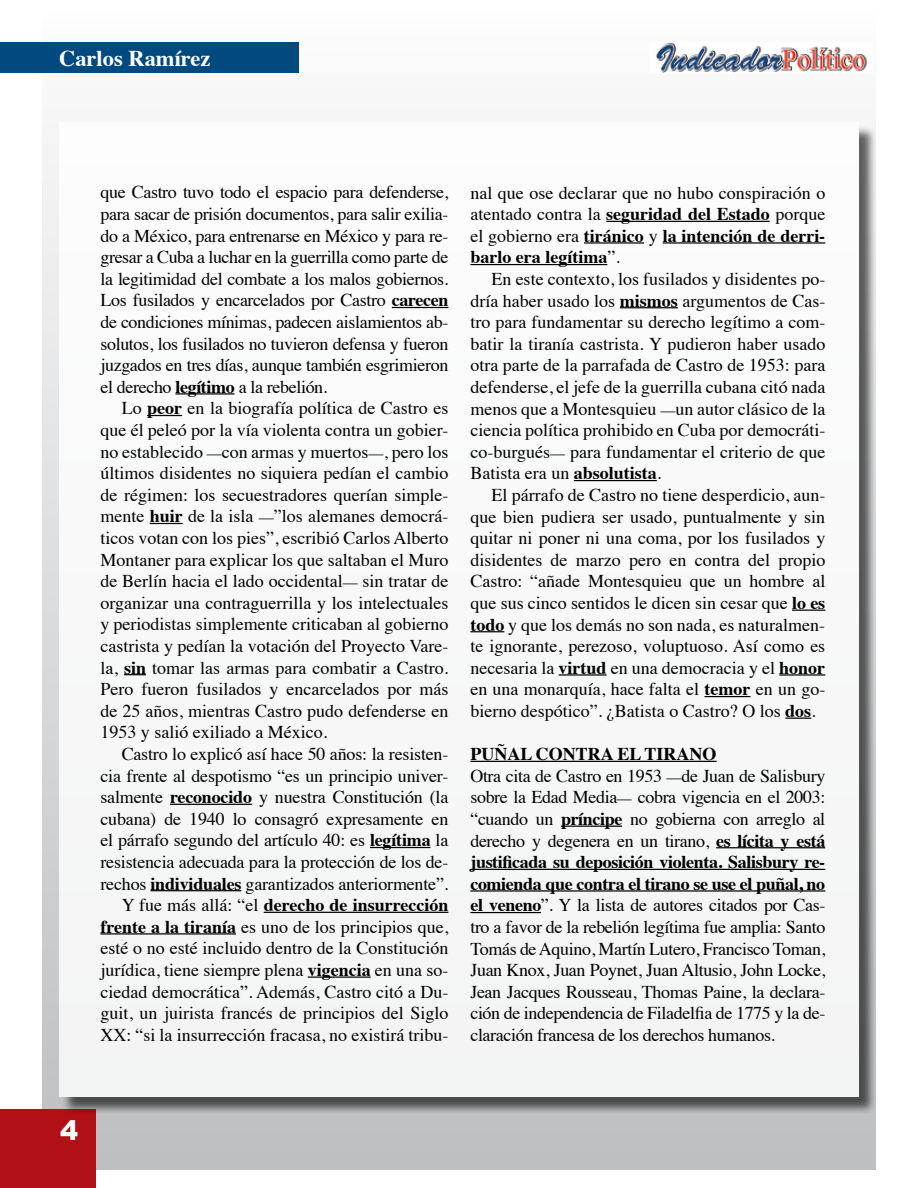
<style>
.page{position:relative;width:918px;height:1188px;background:#fff}
.page>*{position:absolute;margin:0;border:0;box-sizing:border-box;transform-origin:0 0}
.t1{font:900 27px "Arial";color:#fff}
.t2{font:700 22.5px "Times";color:#fff}
.t3{font:18px/21.6px "Times";letter-spacing:-.01em;color:#000;text-align:justify}
.s1{font-weight:700}
.s2{font-family:"Adobe Garamond Pro";font-size:15px}
</style>
<div class="page">
<div style="left:43px;top:0;width:832px;height:1169px;background:linear-gradient(to bottom,#fcfcfc,#bcbfc1)"></div>
<div style="left:0;top:43px;width:299px;height:30px;background:#004a80"></div>
<hr style="left:917px;top:43px;width:1px;height:30px;background:#004a80">
<div style="left:0;top:1110px;width:96px;height:78px;background:#b11116"></div>
<img style="left:649px;top:43px;width:224px;height:30px">
<div style="left:62px;top:125px;width:816px;height:991px;background:#000;opacity:.75"></div>
<div style="left:59px;top:122px;width:800px;height:975px;background:#f8f8f9"></div>
<hr style="left:392px;top:307px;width:56px;height:1px;background:#000">
<hr style="left:175px;top:393px;width:60px;height:2px;background:#000">
<hr style="left:147px;top:415px;width:35px;height:1px;background:#000">
<hr style="left:150px;top:523px;width:33px;height:1px;background:#000">
<svg style="left:124px;top:674px;width:22px;height:1px"></svg>
<hr style="left:170px;top:804px;width:82px;height:1px;background:#000">
<hr style="left:370px;top:847px;width:61px;height:1px;background:#000">
<hr style="left:150px;top:890px;width:91px;height:1px;background:#000">
<hr style="left:264px;top:912px;width:184px;height:1px;background:#000">
<hr style="left:100px;top:933px;width:136px;height:2px;background:#000">
<hr style="left:308px;top:977px;width:63px;height:1px;background:#000">
<hr style="left:606px;top:221px;width:164px;height:1px;background:#000">
<hr style="left:584px;top:242px;width:60px;height:2px;background:#000">
<hr style="left:663px;top:242px;width:162px;height:2px;background:#000">
<hr style="left:470px;top:264px;width:137px;height:1px;background:#000">
<hr style="left:620px;top:307px;width:58px;height:1px;background:#000">
<hr style="left:574px;top:480px;width:83px;height:1px;background:#000">
<hr style="left:792px;top:610px;width:33px;height:1px;background:#000">
<hr style="left:470px;top:631px;width:34px;height:1px;background:#000">
<hr style="left:559px;top:674px;width:48px;height:2px;background:#000">
<hr style="left:779px;top:674px;width:46px;height:2px;background:#000">
<hr style="left:705px;top:696px;width:45px;height:1px;background:#000">
<svg style="left:785px;top:718px;width:26px;height:1px"></svg>
<hr style="left:470px;top:761px;width:247px;height:1px;background:#000">
<hr style="left:561px;top:826px;width:61px;height:1px;background:#000">
<hr style="left:716px;top:847px;width:109px;height:1px;background:#000">
<hr style="left:470px;top:869px;width:355px;height:1px;background:#000">
<hr style="left:470px;top:890px;width:355px;height:2px;background:#000">
<hr style="left:470px;top:912px;width:71px;height:1px;background:#000">
<p class="t2" style="left:59px;top:37px;width:153px">Carlos Ramírez</p>
<p class="t3" style="left:100px;top:180px;width:350px">que Castro tuvo todo el espacio para defenderse, para sacar de prisión documentos, para salir exilia&shy;do a México, para entrenarse en México y para re&shy;gresar a Cuba a luchar en la guerrilla como parte de la legitimidad del combate a los malos gobiernos.<br>Los fusilados y encarcelados por Castro <span class="s1">carecen </span>de condiciones mínimas, padecen aislamientos ab&shy;solutos, los fusilados no tuvieron defensa y fueron juzgados en tres días, aunque también esgrimieron el derecho <span class="s1">legítimo</span> a la rebelión.</p>
<p class="t3" style="left:100px;top:396px;width:349px;text-indent:21px">Lo <span class="s1">peor</span> en la biografía política de Castro es que él peleó por la vía violenta contra un gobier&shy;no establecido <span class="s2">—</span>con armas y muertos<span class="s2">—</span>, pero los últimos disidentes no siquiera pedían el cambio de régimen: los secuestradores querían simple&shy;mente <span class="s1">huir</span> de la isla <span class="s2">—</span>”los alemanes democrá&shy;ticos votan con los pies”, escribió Carlos Alberto Montaner para explicar los que saltaban el Muro de Berlín hacia el lado occidental<span class="s2">—</span> sin tratar de organizar una contraguerrilla y los intelectuales y periodistas simplemente criticaban al gobierno castrista y pedían la votación del Proyecto Vare&shy;la, <span class="s1">sin</span> tomar las armas para combatir a Castro.<br>Pero fueron fusilados y encarcelados por más de 25 años, mientras Castro pudo defenderse en 1953 y salió exiliado a México.</p>
<p class="t3" style="left:100px;top:742px;width:350px;text-align:right">Castro lo explicó así hace 50 años: la resisten&shy;cia frente al despotismo “es un principio univer&shy;salmente <span class="s1">reconocido</span> y nuestra Constitución (la cubana) de 1940 lo consagró expresamente en el párrafo segundo del artículo 40: es <span class="s1">legítima</span> la resistencia adecuada para la protección de los de&shy;rechos <span class="s1">individuales</span> garantizados anteriormente”.<br>Y fue más allá: “el <span class="s1">derecho de insurrección frente a la tiranía</span> es uno de los principios que, esté o no esté incluido dentro de la Constitución jurídica, tiene siempre plena <span class="s1">vigencia</span> en una so&shy;ciedad democrática”. Además, Castro citó a Du&shy;guit, un juirista francés de principios del Siglo XX: “si la insurrección fracasa, no existirá tribu-</p>
<p class="t3" style="left:470px;top:180px;width:356px">nal que ose declarar que no hubo conspiración o atentado contra la <span class="s1">seguridad del Estado</span> porque el gobierno era <span class="s1">tiránico</span> y <span class="s1">la intención de derri&shy;barlo era legítima</span>”.</p>
<p class="t3" style="left:470px;top:267px;width:356px;text-indent:21px">En este contexto, los fusilados y disidentes po&shy;dría haber usado los <span class="s1">mismos</span> argumentos de Cas&shy;tro para fundamentar su derecho legítimo a com&shy;batir la tiranía castrista. Y pudieron haber usado otra parte de la parrafada de Castro de 1953: para defenderse, el jefe de la guerrilla cubana citó nada menos que a Montesquieu <span class="s2">—</span>un autor clásico de la ciencia política prohibido en Cuba por democráti&shy;co-burgués<span class="s2">—</span> para fundamentar el criterio de que Batista era un <span class="s1">absolutista</span>.</p>
<p class="t3" style="left:470px;top:483px;width:356px;text-indent:21px">El párrafo de Castro no tiene desperdicio, aun&shy;que bien pudiera ser usado, puntualmente y sin quitar ni poner ni una coma, por los fusilados y disidentes de marzo pero en contra del propio Castro: “añade Montesquieu que un hombre al que sus cinco sentidos le dicen sin cesar que <span class="s1">lo es todo</span> y que los demás no son nada, es naturalmen&shy;te ignorante, perezoso, voluptuoso. Así como es necesaria la <span class="s1">virtud</span> en una democracia y el <span class="s1">honor </span>en una monarquía, hace falta el <span class="s1">temor</span> en un go&shy;bierno despótico”. ¿Batista o Castro? O los <span class="s1">dos</span>.</p>
<p class="t3" style="left:470px;top:742px;width:357px;text-align:left"><span class="s1">PUÑAL CONTRA EL TIRANO<br></span>Otra cita de Castro en 1953 <span class="s2">—</span>de Juan de Salisbury sobre la Edad Media<span class="s2">—</span> cobra vigencia en el 2003: “cuando un <span class="s1">príncipe</span> no gobierna con arreglo al derecho y degenera en un tirano, <span class="s1">es lícita y está justificada su deposición violenta. Salisbury re&shy;comienda que contra el tirano se use el puñal, no el veneno</span>”. Y la lista de autores citados por Cas&shy;tro a favor de la rebelión legítima fue amplia: Santo Tomás de Aquino, Martín Lutero, Francisco Toman, Juan Knox, Juan Poynet, Juan Altusio, John Locke, Jean Jacques Rousseau, Thomas Paine, la declara&shy;ción de independencia de Filadelfia de 1775 y la de&shy;claración francesa de los derechos humanos.</p>
<h1 class="t1" style="left:60px;top:1111px;width:20px">4</h1>
</div>
